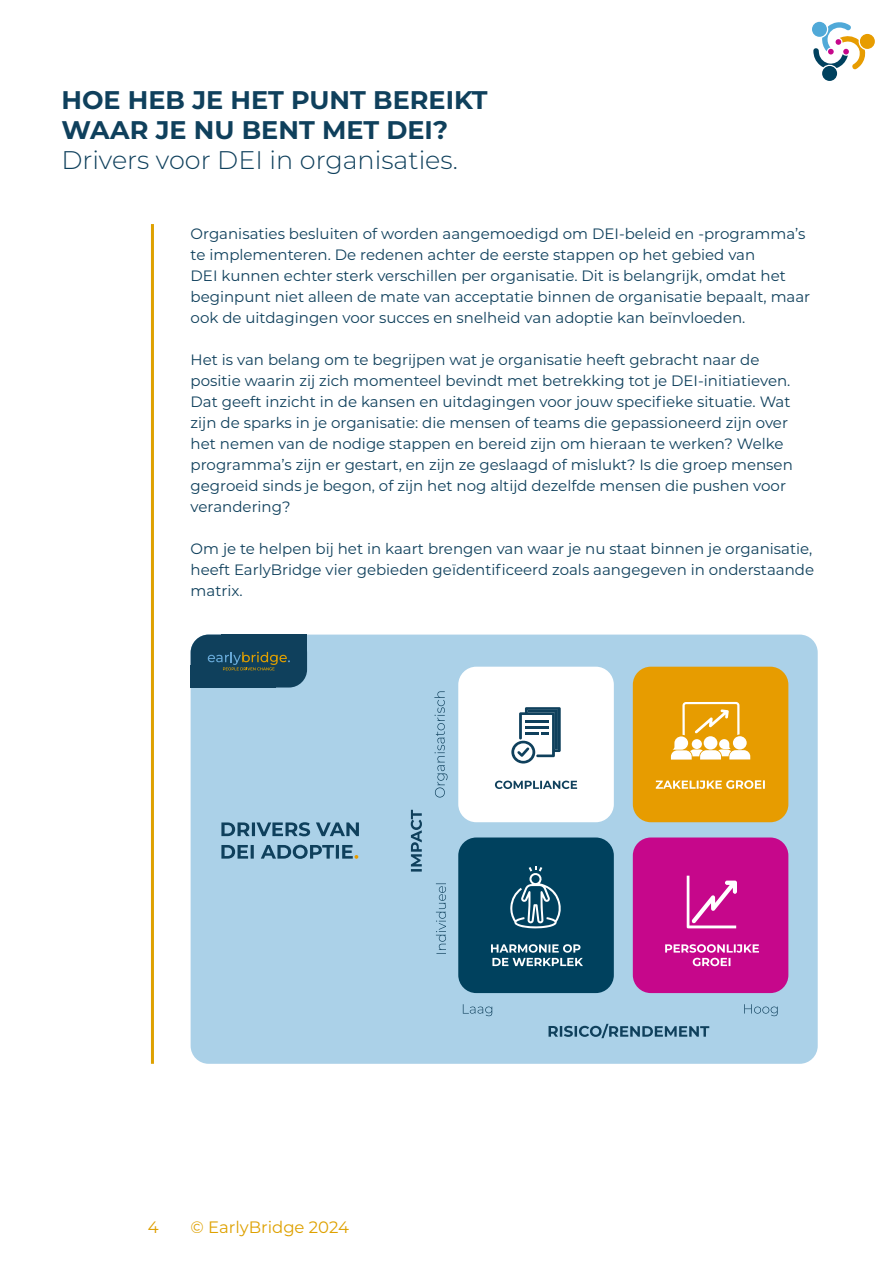
<style>
.page{position:relative;width:893px;height:1263px;background:#fff}
.page>*{position:absolute;margin:0;border:0;box-sizing:border-box;transform-origin:0 0}
.t1{font:700 25.5px/30px "Montserrat";color:#0f405c}
.t2{font:300 25.5px "Montserrat";color:#0f405c}
.t3{font:16.5px "Montserrat";color:#dea100}
.t4{font:16.5px "Montserrat";color:#de9e00}
.t5{font:15px/21px "Montserrat";color:#0f405c}
</style>
<div class="page">
<hr style="left:151px;top:224px;width:3px;height:840px;background:#dea100">
<div style="left:822px;top:66px;width:15px;height:15px;background:#00415e;border-radius:50%"></div>
<div style="left:860px;top:34px;width:15px;height:15px;background:#e79c00;border-radius:50%"></div>
<svg style="left:813px;top:22px;width:53px;height:47px"></svg>
<div style="left:191px;top:634px;width:627px;height:430px;background:#abd1e8;border-radius:18px"></div>
<div style="left:458px;top:667px;width:156px;height:155px;background:#fff;border-radius:18px"></div>
<div style="left:633px;top:667px;width:155px;height:155px;background:#e79c00;border-radius:18px"></div>
<div style="left:458px;top:837px;width:156px;height:156px;background:#00415e;border-radius:18px"></div>
<div style="left:633px;top:837px;width:155px;height:156px;background:#c6078b;border-radius:18px"></div>
<svg style="left:495px;top:781px;width:82px;height:8px"></svg>
<svg style="left:411px;top:810px;width:11px;height:61px"></svg>
<svg style="left:671px;top:702px;width:79px;height:58px"></svg>
<svg style="left:687px;top:876px;width:50px;height:52px"></svg>
<svg style="left:510px;top:866px;width:51px;height:62px"></svg>
<svg style="left:656px;top:780px;width:109px;height:9px"></svg>
<svg style="left:511px;top:707px;width:50px;height:56px"></svg>
<div style="left:191px;top:634px;width:116px;height:53px;background:#0f405c;border-radius:18px"></div>
<div style="left:222px;top:634px;width:85px;height:24px;background:#0f405c"></div>
<div style="left:191px;top:665px;width:85px;height:22px;background:#0f405c"></div>
<svg style="left:491px;top:944px;width:92px;height:22px"></svg>
<svg style="left:665px;top:944px;width:94px;height:22px"></svg>
<svg style="left:744px;top:1004px;width:34px;height:12px"></svg>
<svg style="left:463px;top:1004px;width:29px;height:12px"></svg>
<svg style="left:436px;top:883px;width:10px;height:71px"></svg>
<svg style="left:434px;top:691px;width:13px;height:106px"></svg>
<svg style="left:221px;top:845px;width:137px;height:14px"></svg>
<svg style="left:316px;top:822px;width:43px;height:14px"></svg>
<svg style="left:221px;top:822px;width:89px;height:14px"></svg>
<svg style="left:549px;top:1024px;width:160px;height:14px"></svg>
<svg style="left:208px;top:652px;width:82px;height:18px"></svg>
<h1 class="t1" style="left:61px;top:84px;width:427px">HOE HEB JE HET PUNT BEREIKT<br>WAAR JE NU BENT MET DEI?</h1>
<h1 class="t2" style="left:61px;top:143px;width:398px">Drivers voor DEI in organisaties.</h1>
<p class="t5" style="left:191px;top:222px;width:621px">Organisaties besluiten of worden aangemoedigd om DEI-beleid en -programma’s te implementeren. De redenen achter de eerste stappen op het gebied van<br>DEI kunnen echter sterk verschillen per organisatie. Dit is belangrijk, omdat het beginpunt niet alleen de mate van acceptatie binnen de organisatie bepaalt, maar ook de uitdagingen voor succes en snelheid van adoptie kan beïnvloeden.</p>
<p class="t5" style="left:191px;top:348px;width:604px">Het is van belang om te begrijpen wat je organisatie heeft gebracht naar de positie waarin zij zich momenteel bevindt met betrekking tot je DEI-initiatieven.<br>Dat geeft inzicht in de kansen en uitdagingen voor jouw specifieke situatie. Wat zijn de sparks in je organisatie: die mensen of teams die gepassioneerd zijn over het nemen van de nodige stappen en bereid zijn om hieraan te werken? Welke programma’s zijn er gestart, en zijn ze geslaagd of mislukt? Is die groep mensen gegroeid sinds je begon, of zijn het nog altijd dezelfde mensen die pushen voor verandering?</p>
<p class="t5" style="left:191px;top:537px;width:625px;text-align:justify">Om je te helpen bij het in kaart brengen van waar je nu staat binnen je organisatie, heeft EarlyBridge vier gebieden geïdentificeerd zoals aangegeven in onderstaande matrix.</p>
<p class="t4" style="left:148px;top:1215px;width:12px">4</p>
<p class="t3" style="left:191px;top:1215px;width:160px">© EarlyBridge 2024</p>
</div>
